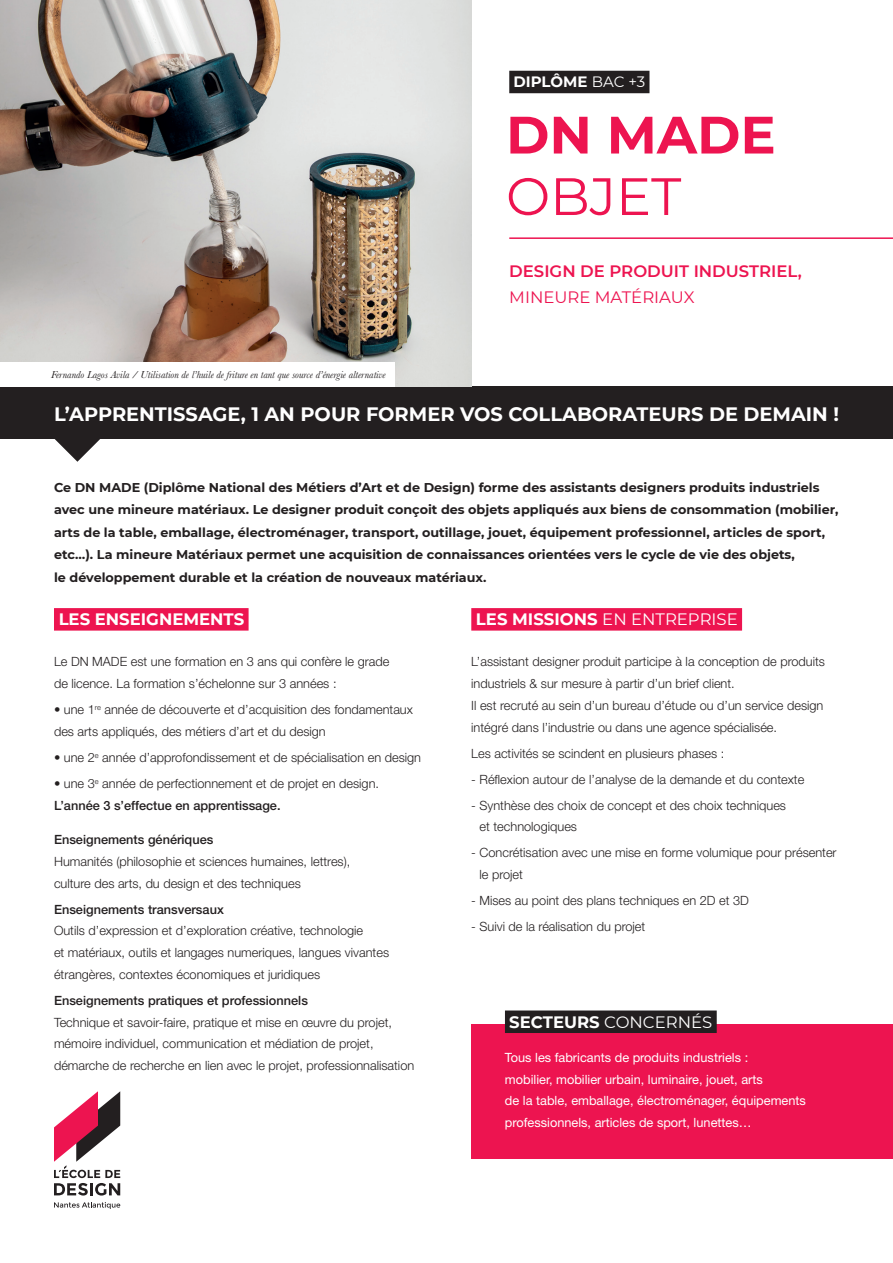
<style>
.page{position:relative;width:893px;height:1263px;background:#fff}
.page>*{position:absolute;margin:0;border:0;box-sizing:border-box;transform-origin:0 0}
.t1{font:700 52.5px "Montserrat";color:#ed1450}
.t2{font:52.5px "Montserrat";color:#ed1450}
.t3{font:700 19.35px "Montserrat";color:#fff}
.t4{font:16.5px "Montserrat";color:#fff}
.t5{font:600 16.5px "Montserrat";color:#ed1450}
.t6{font:700 16.5px "Montserrat";color:#fff}
.t7{font:16.5px "Montserrat";color:#ed1450}
.t8{font:700 15px "Montserrat";color:#fff}
.t9{font:300 12.75px/21.8px "Helvetica Neue LT Std";color:#231f20}
.t10{font:700 12.75px/22.5px "Montserrat";color:#231f20}
.t11{font:12.75px/21.8px "Helvetica Neue LT Std";color:#fff}
.t12{font:500 12.75px "Helvetica Neue LT Std";color:#231f20}
.t13{font:italic 10.5px "Baskerville";color:#231f20}
.s1{font-weight:400}
.s2{font-weight:700}
.s3{font-weight:500}
</style>
<div class="page">
<div style="left:471px;top:1024px;width:422px;height:135px;background:#ed1450"></div>
<div style="left:471px;top:608px;width:271px;height:23px;background:#ed1450"></div>
<div style="left:54px;top:608px;width:195px;height:23px;background:#ed1450"></div>
<svg style="left:54px;top:1091px;width:66px;height:104px"></svg>
<svg style="left:54px;top:1202px;width:66px;height:7px"></svg>
<div style="left:505px;top:1010px;width:212px;height:23px;background:#231f20"></div>
<div style="left:0;top:387px;width:893px;height:52px;background:#231f20"></div>
<svg style="left:54px;top:439px;width:46px;height:23px"></svg>
<div style="left:509px;top:71px;width:140px;height:22px;background:#231f20"></div>
<img style="left:0;top:0;width:471px;height:387px">
<div style="left:0;top:363px;width:394px;height:24px;background:#fff"></div>
<hr style="left:509px;top:237px;width:384px;height:2px;background:#ed1450">
<p class="t8" style="left:513px;top:71px;width:133px">DIPLÔME <span class="s1">BAC +3</span></p>
<h1 class="t1" style="left:506px;top:97px;width:271px">DN MADE</h1>
<h1 class="t2" style="left:506px;top:160px;width:177px">OBJET</h1>
<p class="t13" style="left:51px;top:368px;width:336px">Fernando Lagos Avila / Utilisation de l’huile de friture en tant que source d’énergie alternative</p>
<p class="t5" style="left:509px;top:260px;width:294px">DESIGN DE PRODUIT INDUSTRIEL,</p>
<p class="t7" style="left:509px;top:286px;width:187px">MINEURE MATÉRIAUX</p>
<h2 class="t3" style="left:54px;top:400px;width:786px">L’APPRENTISSAGE, 1 AN POUR FORMER VOS COLLABORATEURS DE DEMAIN !</h2>
<p class="t10" style="left:54px;top:475px;width:786px">Ce DN MADE (Diplôme National des Métiers d’Art et de Design) forme des assistants designers produits industriels avec une mineure matériaux. Le designer produit conçoit des objets appliqués aux biens de consommation (mobilier, arts de la table, emballage, électroménager, transport, outillage, jouet, équipement professionnel, articles de sport, etc…). La mineure Matériaux permet une acquisition de connaissances orientées vers le cycle de vie des objets,<br>le développement durable et la création de nouveaux matériaux.</p>
<p class="t6" style="left:59px;top:608px;width:187px">LES ENSEIGNEMENTS</p>
<p class="t4" style="left:476px;top:608px;width:263px"><span class="s2">LES MISSIONS</span> EN ENTREPRISE</p>
<p class="t9" style="left:54px;top:651px;width:337px">Le DN MADE est une formation en 3 ans qui confère le grade de licence. La formation s’échelonne sur 3 années :</p>
<p class="t9" style="left:54px;top:698px;width:360px">• une 1<sup>re</sup> année de découverte et d’acquisition des fondamentaux des arts appliqués, des métiers d’art et du design</p>
<p class="t9" style="left:54px;top:746px;width:369px">• une 2<sup>e</sup> année d’approfondissement et de spécialisation en design</p>
<p class="t9" style="left:54px;top:772px;width:327px">• une 3<sup>e</sup> année de perfectionnement et de projet en design.<br><span class="s3">L’année 3 s’effectue en apprentissage.</span></p>
<p class="t12" style="left:54px;top:832px;width:161px">Enseignements génériques</p>
<p class="t9" style="left:54px;top:850px;width:298px">Humanités (philosophie et sciences humaines, lettres), culture des arts, du design et des techniques</p>
<p class="t12" style="left:54px;top:901px;width:171px">Enseignements transversaux</p>
<p class="t9" style="left:54px;top:920px;width:337px">Outils d’expression et d’exploration créative, technologie<br>et matériaux, outils et langages numeriques, langues vivantes étrangères, contextes économiques et juridiques</p>
<p class="t12" style="left:54px;top:993px;width:255px">Enseignements pratiques et professionnels</p>
<p class="t9" style="left:54px;top:1011px;width:362px">Technique et savoir-faire, pratique et mise en œuvre du projet, mémoire individuel, communication et médiation de projet, démarche de recherche en lien avec le projet, professionnalisation</p>
<p class="t9" style="left:471px;top:651px;width:355px">L’assistant designer produit participe à la conception de produits industriels &amp; sur mesure à partir d’un brief client.<br>Il est recruté au sein d’un bureau d’étude ou d’un service design intégré dans l’industrie ou dans une agence spécialisée.</p>
<p class="t9" style="left:471px;top:742px;width:255px">Les activités se scindent en plusieurs phases :</p>
<p class="t9" style="left:471px;top:768px;width:335px">- Réflexion autour de l’analyse de la demande et du contexte</p>
<p class="t9" style="left:479px;top:794px;width:308px;text-indent:-8px">- Synthèse des choix de concept et des choix techniques et technologiques</p>
<p class="t9" style="left:479px;top:842px;width:359px;text-indent:-8px">- Concrétisation avec une mise en forme volumique pour présenter le projet</p>
<p class="t9" style="left:471px;top:889px;width:279px">- Mises au point des plans techniques en 2D et 3D</p>
<p class="t9" style="left:471px;top:915px;width:176px">- Suivi de la réalisation du projet</p>
<p class="t4" style="left:509px;top:1010px;width:205px"><span class="s2">SECTEURS</span> CONCERNÉS</p>
<p class="t11" style="left:505px;top:1046px;width:302px">Tous les fabricants de produits industriels :<br>mobilier, mobilier urbain, luminaire, jouet, arts<br>de la table, emballage, électroménager, équipements professionnels, articles de sport, lunettes…</p>
</div>
